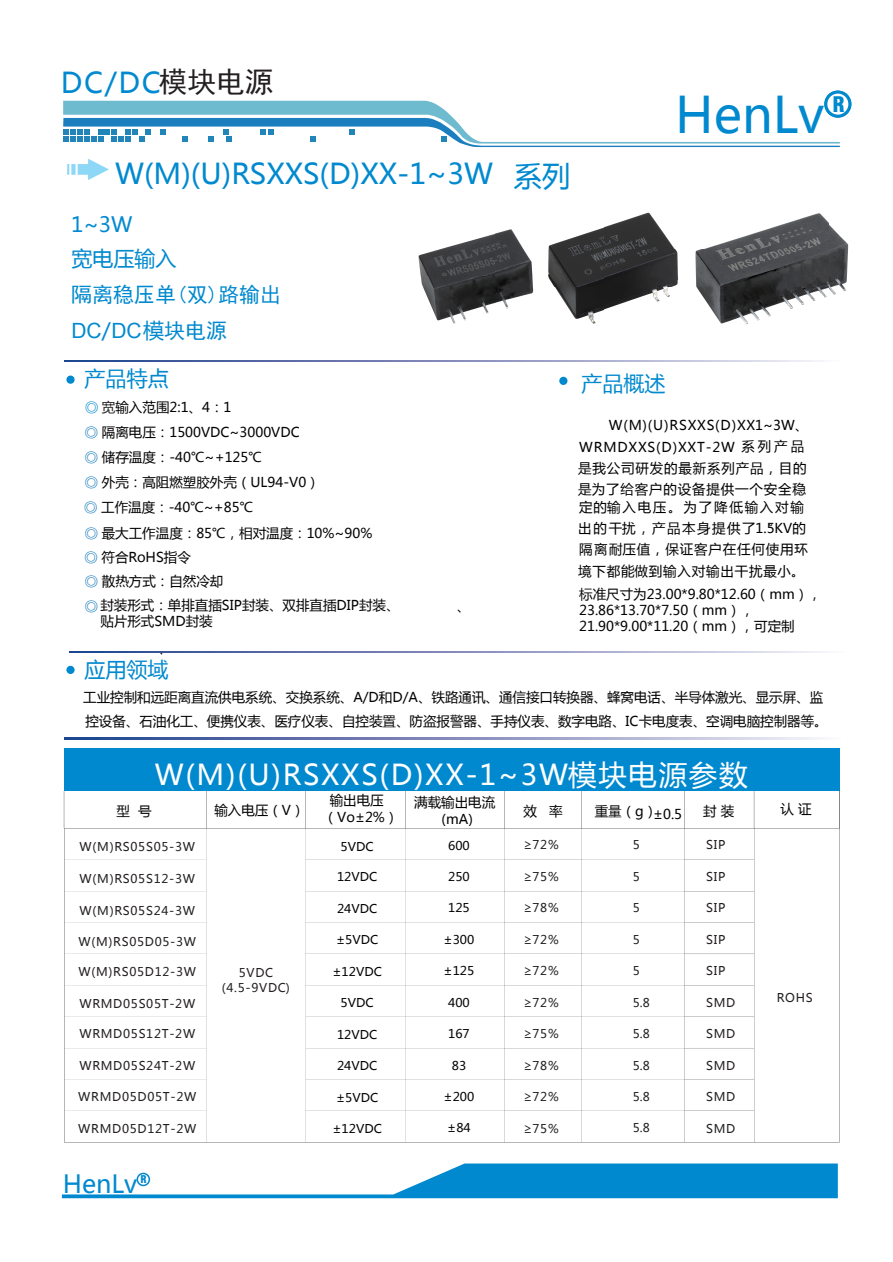
<style>
.page{position:relative;width:893px;height:1262px;background:#fff}
.page>*{position:absolute;margin:0;border:0;box-sizing:border-box;transform-origin:0 0}
.t1{font:49.8px "Microsoft Ya Hei";color:#0089cf}
.t2{font:28.5px "Microsoft Ya Hei";color:#0089cf}
.t3{font:28.5px "Microsoft Ya Hei";letter-spacing:.06em;color:#fff}
.t4{font:24.9px "Microsoft Ya Hei";color:#0089cf}
.t5{font:21px/33.9px "Microsoft Ya Hei";color:#0089cf}
.t6{font:21px "Sim Hei";color:#0089cf}
.t7{font:21px "Arial";color:#0089cf}
.t8{font:900 condensed 21px "Swiss 721 BT";color:#0089cf}
.t9{font:13.5px/25.3px "Microsoft Ya Hei";color:#030303}
.t10{font:13.5px "Microsoft Ya Hei";letter-spacing:.06em;color:#000}
.t11{font:13.5px/20.7px "Microsoft Ya Hei";letter-spacing:.105em;color:#000}
.t12{font:13.5px "Microsoft Ya Hei";color:#231f20}
.t13{font:12px/14.4px "Microsoft Ya Hei";letter-spacing:.06em;color:#231f20;text-align:center}
.t14{font:12px "Microsoft Ya Hei";color:#030303}
.t15{font:900 condensed 10.5px "Swiss 721 BT";color:#0089cf}
.s1{font-family:"Sim Hei";font-size:28.8px;color:#231f20}
.s2{font-family:"Microsoft Ya Hei"}
.s3{font-family:"Sim Hei"}
.s4{font-family:"CT Lao Song SJ";color:#0089cf}
.s5{color:#231f20}
.s6{color:#000}
.s7{font-family:"CT Lao Song SJ";color:#1b7ebf}
</style>
<div class="page">
<div style="left:64px;top:748px;width:775px;height:43px;background:#0089cf"></div>
<svg style="left:67px;top:159px;width:42px;height:21px"></svg>
<svg style="left:65px;top:360px;width:754px;height:1px"></svg>
<svg style="left:69px;top:651px;width:755px;height:2px"></svg>
<svg style="left:65px;top:738px;width:754px;height:1px"></svg>
<svg style="left:66px;top:375px;width:9px;height:9px"></svg>
<div style="left:66px;top:666px;width:9px;height:8px;background:#0089cf;border-radius:50%"></div>
<div style="left:559px;top:377px;width:8px;height:8px;background:#0089cf;border-radius:50%"></div>
<svg style="left:63px;top:91px;width:788px;height:56px"></svg>
<svg style="left:62px;top:1163px;width:775px;height:35px"></svg>
<svg style="left:64px;top:791px;width:776px;height:352px"></svg>
<img style="left:548px;top:212px;width:131px;height:112px">
<img style="left:695px;top:213px;width:154px;height:112px">
<img style="left:418px;top:229px;width:116px;height:95px">
<img style="left:416px;top:232px;width:88px;height:1px">
<h2 class="t2" style="left:61px;top:64px;width:214px">DC/DC<span class="s1">模块电源</span></h2>
<h1 class="t1" style="left:675px;top:81px;width:151px">HenLv</h1>
<h3 class="t8" style="left:832px;top:91px;width:14px">R</h3>
<h2 class="t2" style="left:115px;top:154px;width:457px">W(M)(U)RSXXS(D)XX-1~3W 系列</h2>
<h3 class="t5" style="left:71px;top:207px;width:107px">1~3W<br>宽电压输入</h3>
<h3 class="t6" style="left:71px;top:284px;width:212px">隔离稳压单(双)路输出</h3>
<h3 class="t7" style="left:71px;top:317px;width:157px">DC<span class="s2">/</span>DC<span class="s2">模</span><span class="s3">块电源</span></h3>
<h3 class="t5" style="left:85px;top:361px;width:85px">产品特点</h3>
<p class="t9" style="left:84px;top:393px;width:290px"><span class="s4">◎</span> <span class="s5">宽</span><span class="s6">输入范围2:1、4：1<br></span><span class="s7">◎</span> 隔离电压：1500VDC~3000VDC<br><span class="s7">◎</span> 储存温度：-40℃~+125℃<br><span class="s7">◎</span> 外壳：高阻燃塑胶外壳（UL94-V0）<br><span class="s7">◎</span> 工作温度：-40℃~+85℃<br><span class="s7">◎</span> 最大工作温度：85℃，相对温度：10%~90%</p>
<p class="t9" style="left:84px;top:544px;width:317px;line-height:24px"><span class="s7">◎</span> 符合RoHS指令<br><span class="s7">◎</span> 散热方式：自然冷却<br><span class="s7">◎</span> 封装形式：单排直插SIP封装、双排直插DIP封装、</p>
<p class="t9" style="left:100px;top:608px;width:114px">贴片形式SMD封装</p>
<p class="t9" style="left:457px;top:592px;width:15px">、</p>
<h3 class="t5" style="left:581px;top:365px;width:85px">产品概述</h3>
<p class="t10" style="left:608px;top:416px;width:201px">W(M)(U)RSXXS(D)XX1~3W、</p>
<p class="t10" style="left:741px;top:437px;width:64px">系列产品</p>
<p class="t10" style="left:578px;top:458px;width:230px">是我公司研发的最新系列产品，目的</p>
<p class="t10" style="left:578px;top:480px;width:229px">是为了给客户的设备提供一个安全稳</p>
<p class="t11" style="left:578px;top:497px;width:231px">定的输入电压。为了降低输入对输出的干扰，产品本身提供了1.5KV的隔离耐压值，保证客户在任何使用环</p>
<p class="t10" style="left:578px;top:561px;width:228px">境下都能做到输入对输出干扰最小。</p>
<p class="t10" style="left:579px;top:437px;width:157px">WRMDXXS(D)XXT-2W</p>
<p class="t12" style="left:768px;top:511px;width:15px">。</p>
<p class="t9" style="left:579px;top:585px;width:244px;line-height:16.2px">标准尺寸为23.00*9.80*12.60（mm），<br>23.86*13.70*7.50（mm），<br>21.90*9.00*11.20（mm），可定制</p>
<p class="t9" style="left:158px;top:634px;width:15px">、</p>
<h3 class="t5" style="left:85px;top:651px;width:85px">应用领域</h3>
<p class="t9" style="left:83px;top:685px;width:746px;line-height:23.2px">工业控制和远距离直流供电系统、交换系统、A/D和D/A、铁路通讯、通信接口转换器、蜂窝电话、半导体激光、显示屏、监控设备、石油化工、便携仪表、医疗仪表、自控装置、防盗报警器、手持仪表、数字电路、IC卡电度表、空调电脑控制器等。</p>
<h2 class="t3" style="left:155px;top:756px;width:594px">W(M)(U)RSXXS(D)XX-1~3W模块电源参数</h2>
<p class="t9" style="left:214px;top:797px;width:92px">输入电压（V）</p>
<p class="t9" style="left:324px;top:791px;width:76px;line-height:17px;text-indent:6px">输出电压（Vo±2%）</p>
<p class="t9" style="left:414px;top:794px;width:82px;line-height:16.2px;text-align:center">满载输出电流(mA)</p>
<p class="t9" style="left:523px;top:798px;width:40px">效 率</p>
<p class="t9" style="left:594px;top:798px;width:89px">重量（g）±0.5</p>
<p class="t9" style="left:703px;top:797px;width:32px">封 装</p>
<p class="t9" style="left:117px;top:797px;width:36px">型 号</p>
<p class="t9" style="left:780px;top:796px;width:32px">认 证</p>
<p class="t13" style="left:80px;top:839px;width:117px">W(M)RS05S05-3W</p>
<p class="t14" style="left:340px;top:838px;width:35px">5VDC</p>
<p class="t14" style="left:448px;top:837px;width:23px">600</p>
<p class="t13" style="left:523px;top:837px;width:37px">≥72%</p>
<p class="t13" style="left:632px;top:837px;width:9px">5</p>
<p class="t13" style="left:706px;top:837px;width:21px">SIP</p>
<p class="t13" style="left:80px;top:870px;width:117px">W(M)RS05S12-3W</p>
<p class="t13" style="left:80px;top:903px;width:117px">W(M)RS05S24-3W</p>
<p class="t13" style="left:78px;top:933px;width:119px">W(M)RS05D05-3W</p>
<p class="t13" style="left:78px;top:964px;width:119px">W(M)RS05D12-3W</p>
<p class="t13" style="left:79px;top:995px;width:117px">WRMD05S05T-2W</p>
<p class="t13" style="left:79px;top:1026px;width:117px">WRMD05S12T-2W</p>
<p class="t13" style="left:79px;top:1057px;width:117px">WRMD05S24T-2W</p>
<p class="t13" style="left:78px;top:1089px;width:120px">WRMD05D05T-2W</p>
<p class="t13" style="left:78px;top:1120px;width:120px">WRMD05D12T-2W</p>
<p class="t14" style="left:448px;top:868px;width:23px">250</p>
<p class="t14" style="left:448px;top:899px;width:23px">125</p>
<p class="t14" style="left:443px;top:931px;width:32px">±300</p>
<p class="t14" style="left:443px;top:962px;width:32px">±125</p>
<p class="t14" style="left:448px;top:994px;width:23px">400</p>
<p class="t14" style="left:448px;top:1025px;width:23px">167</p>
<p class="t14" style="left:452px;top:1057px;width:16px">83</p>
<p class="t14" style="left:443px;top:1088px;width:32px">±200</p>
<p class="t14" style="left:447px;top:1120px;width:25px">±84</p>
<p class="t13" style="left:523px;top:869px;width:37px">≥75%</p>
<p class="t13" style="left:523px;top:900px;width:37px">≥78%</p>
<p class="t13" style="left:523px;top:931px;width:37px">≥72%</p>
<p class="t13" style="left:523px;top:963px;width:37px">≥72%</p>
<p class="t13" style="left:523px;top:994px;width:37px">≥72%</p>
<p class="t13" style="left:523px;top:1026px;width:37px">≥75%</p>
<p class="t13" style="left:523px;top:1057px;width:37px">≥78%</p>
<p class="t13" style="left:523px;top:1089px;width:37px">≥72%</p>
<p class="t13" style="left:523px;top:1120px;width:37px">≥75%</p>
<p class="t13" style="left:632px;top:868px;width:9px">5</p>
<p class="t13" style="left:632px;top:900px;width:9px">5</p>
<p class="t13" style="left:632px;top:931px;width:9px">5</p>
<p class="t13" style="left:632px;top:963px;width:9px">5</p>
<p class="t13" style="left:632px;top:994px;width:18px">5.8</p>
<p class="t13" style="left:632px;top:1026px;width:18px">5.8</p>
<p class="t13" style="left:632px;top:1057px;width:18px">5.8</p>
<p class="t13" style="left:632px;top:1089px;width:18px">5.8</p>
<p class="t13" style="left:632px;top:1120px;width:18px">5.8</p>
<p class="t13" style="left:706px;top:869px;width:21px">SIP</p>
<p class="t13" style="left:706px;top:900px;width:21px">SIP</p>
<p class="t13" style="left:706px;top:931px;width:21px">SIP</p>
<p class="t13" style="left:706px;top:963px;width:21px">SIP</p>
<p class="t13" style="left:706px;top:994px;width:31px">SMD</p>
<p class="t13" style="left:706px;top:1026px;width:31px">SMD</p>
<p class="t13" style="left:706px;top:1057px;width:31px">SMD</p>
<p class="t13" style="left:706px;top:1089px;width:31px">SMD</p>
<p class="t13" style="left:706px;top:1120px;width:31px">SMD</p>
<p class="t14" style="left:337px;top:868px;width:42px">12VDC</p>
<p class="t14" style="left:337px;top:900px;width:42px">24VDC</p>
<p class="t14" style="left:336px;top:931px;width:44px">±5VDC</p>
<p class="t14" style="left:332px;top:963px;width:51px">±12VDC</p>
<p class="t14" style="left:340px;top:994px;width:35px">5VDC</p>
<p class="t14" style="left:337px;top:1026px;width:42px">12VDC</p>
<p class="t14" style="left:337px;top:1057px;width:42px">24VDC</p>
<p class="t14" style="left:336px;top:1089px;width:44px">±5VDC</p>
<p class="t14" style="left:332px;top:1120px;width:51px">±12VDC</p>
<p class="t13" style="left:222px;top:965px;width:70px">5VDC (4.5-9VDC)</p>
<p class="t13" style="left:776px;top:990px;width:37px">ROHS</p>
<h3 class="t4" style="left:63px;top:1166px;width:76px">HenLv</h3>
<p class="t15" style="left:141px;top:1173px;width:8px">R</p>
</div>
